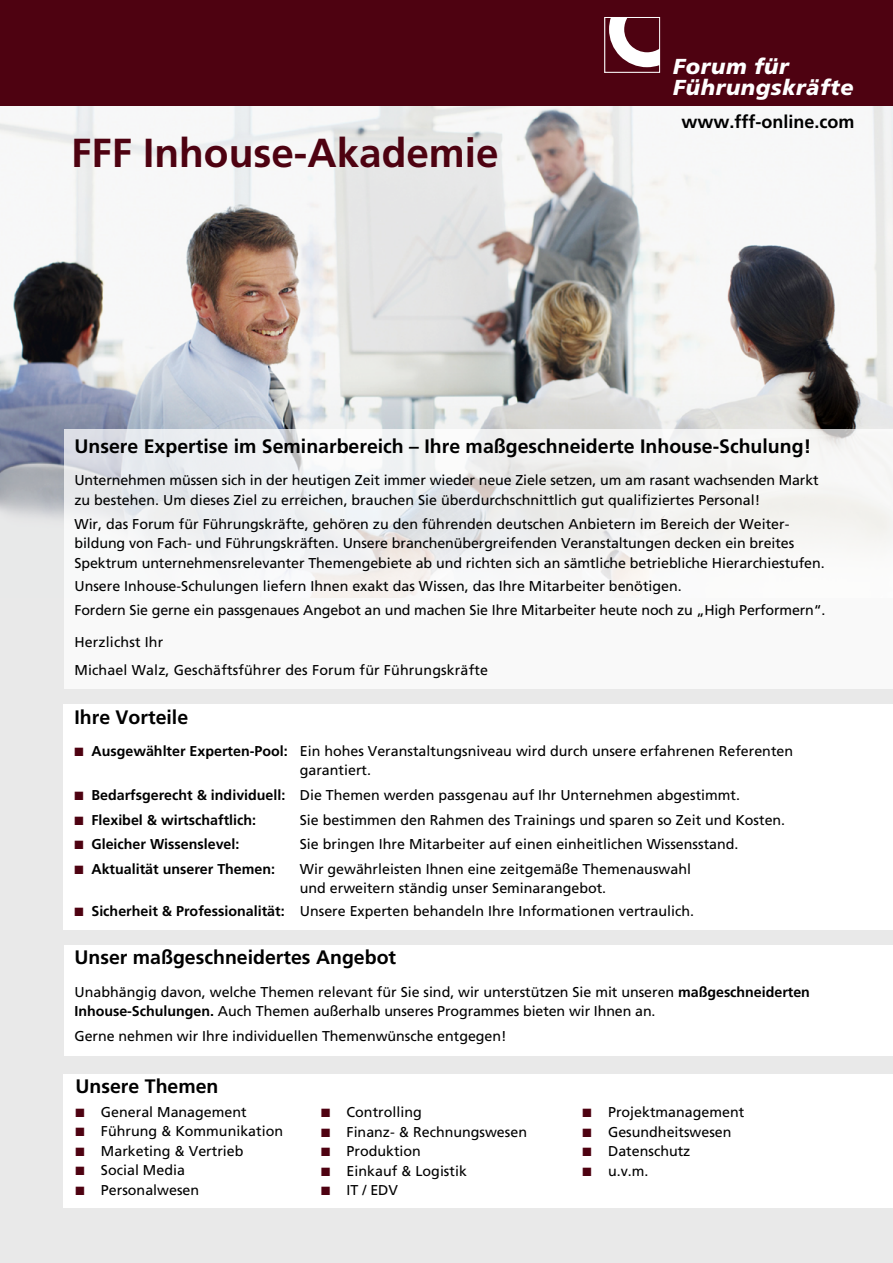
<style>
.page{position:relative;width:893px;height:1263px;background:#e9e9e9}
.page>*{position:absolute;margin:0;border:0;box-sizing:border-box;transform-origin:0 0}
.headline_S1{font:700 40.5px "Frutiger";color:#4e0211}
.t1{font:italic 900 21.6px/21px "Frutiger";letter-spacing:.025em;color:#fff}
.Head_S1{font:700 19.5px "Frutiger";color:#000}
.Head_S1-2{font:700 18px "Frutiger";color:#000}
.Vorteile{font:14.25px/19.5px "Frutiger";color:#000}
.inhalt_fliess_s1{font:14.25px/19.5px "Frutiger";letter-spacing:-.005em;color:#000}
.fliess_aufz_S1{font:14.25px "Frutiger";color:#000}
.Vorteile-2{font:700 14.25px "Frutiger";color:#000}
.s1{color:#4e0211}
.s2{font-weight:700}
</style>
<div class="page">
<div style="left:64px;top:704px;width:829px;height:225px;background:#fff"></div>
<div style="left:0;top:0;width:893px;height:106px;background:#4e0211"></div>
<div style="left:64px;top:945px;width:829px;height:110px;background:#fff"></div>
<svg style="left:609px;top:19px;width:49px;height:49px"></svg>
<div style="left:604px;top:17px;width:56px;height:56px;border:1px solid #fff"></div>
<img style="left:0;top:106px;width:893px;height:413px">
<div style="left:64px;top:1074px;width:829px;height:134px;background:#fff"></div>
<svg style="left:64px;top:429px;width:829px;height:260px;fill:#f7f7f8"></svg>
<p class="t1" style="left:673px;top:55px;width:182px">Forum für<br>Führungskräfte</p>
<p class="headline_S1" style="left:71px;top:129px;width:429px">FFF Inhouse-Akademie</p>
<p class="Head_S1-2" style="left:681px;top:111px;width:175px">www.fff-online.com</p>
<p class="Head_S1" style="left:74px;top:435px;width:738px">Unsere Expertise im Seminarbereich – Ihre maßgeschneiderte Inhouse-Schulung!</p>
<p class="inhalt_fliess_s1" style="left:74px;top:471px;width:746px">Unternehmen müssen sich in der heutigen Zeit immer wieder neue Ziele setzen, um am rasant wachsenden Markt zu bestehen. Um dieses Ziel zu erreichen, brauchen Sie überdurchschnittlich gut qualifiziertes Personal!</p>
<p class="inhalt_fliess_s1" style="left:74px;top:514px;width:752px">Wir, das Forum für Führungskräfte, gehören zu den führenden deutschen Anbietern im Bereich der Weiter&shy;bildung von Fach- und Führungskräften. Unsere branchenübergreifenden Veranstaltungen decken ein breites<br>Spektrum unternehmensrelevanter Themengebiete ab und richten sich an sämtliche betriebliche Hierarchiestufen.</p>
<p class="inhalt_fliess_s1" style="left:74px;top:577px;width:609px">Unsere Inhouse-Schulungen liefern Ihnen exakt das Wissen, das Ihre Mitarbeiter benötigen.</p>
<p class="inhalt_fliess_s1" style="left:74px;top:600px;width:753px">Fordern Sie gerne ein passgenaues Angebot an und machen Sie Ihre Mitarbeiter heute noch zu „High Performern“.</p>
<p class="inhalt_fliess_s1" style="left:74px;top:633px;width:90px">Herzlichst Ihr</p>
<p class="inhalt_fliess_s1" style="left:74px;top:660px;width:415px">Michael Walz, Geschäftsführer des Forum für Führungskräfte</p>
<p class="Head_S1" style="left:74px;top:705px;width:115px">Ihre Vorteile</p>
<p class="Vorteile" style="left:300px;top:741px;width:495px;text-indent:-225px"><span class="s1">■</span> <span class="s2">Ausgewählter Experten-Pool:</span> Ein hohes Veranstaltungsniveau wird durch unsere erfahrenen Referenten garantiert.</p>
<p class="Vorteile" style="left:74px;top:785px;width:667px"><span class="s1">■</span> <span class="s2">Bedarfsgerecht &amp; individuell:</span> Die Themen werden passgenau auf Ihr Unternehmen abgestimmt.</p>
<p class="Vorteile-2" style="left:74px;top:811px;width:183px"><span class="s1">■</span> Flexibel &amp; wirtschaftlich:</p>
<p class="Vorteile" style="left:300px;top:810px;width:487px">Sie bestimmen den Rahmen des Trainings und sparen so Zeit und Kosten.</p>
<p class="Vorteile-2" style="left:74px;top:836px;width:167px"><span class="s1">■</span> Gleicher Wissenslevel:</p>
<p class="Vorteile" style="left:300px;top:834px;width:440px">Sie bringen Ihre Mitarbeiter auf einen einheitlichen Wissensstand.</p>
<p class="Vorteile-2" style="left:74px;top:860px;width:202px"><span class="s1">■</span> Aktualität unserer Themen:</p>
<p class="Vorteile" style="left:300px;top:859px;width:393px">Wir gewährleisten Ihnen eine zeitgemäße Themenauswahl und erweitern ständig unser Seminarangebot.</p>
<p class="fliess_aufz_S1" style="left:74px;top:903px;width:621px"><span class="s1">■</span> <span class="s2">Sicherheit &amp; Professionalität:</span> Unsere Experten behandeln Ihre Informationen vertraulich.</p>
<p class="Head_S1" style="left:74px;top:946px;width:323px">Unser maßgeschneidertes Angebot</p>
<p class="Vorteile" style="left:74px;top:982px;width:737px">Unabhängig davon, welche Themen relevant für Sie sind, wir unterstützen Sie mit unseren <span class="s2">maßgeschneiderten<br>Inhouse-Schulungen.</span> Auch Themen außerhalb unseres Programmes bieten wir Ihnen an.</p>
<p class="Vorteile" style="left:74px;top:1026px;width:434px">Gerne nehmen wir Ihre individuellen Themenwünsche entgegen!</p>
<p class="Head_S1" style="left:75px;top:1075px;width:145px">Unsere Themen</p>
<p class="Vorteile" style="left:75px;top:1102px;width:173px"><span class="s1">■</span> General Management</p>
<p class="Vorteile" style="left:75px;top:1121px;width:209px"><span class="s1">■</span> Führung &amp; Kommunikation</p>
<p class="Vorteile" style="left:75px;top:1141px;width:170px"><span class="s1">■</span> Marketing &amp; Vertrieb</p>
<p class="Vorteile" style="left:75px;top:1160px;width:111px"><span class="s1">■</span> Social Media</p>
<p class="Vorteile" style="left:75px;top:1180px;width:125px"><span class="s1">■</span> Personalwesen</p>
<p class="Vorteile" style="left:321px;top:1102px;width:102px"><span class="s1">■</span> Controlling</p>
<p class="Vorteile" style="left:321px;top:1122px;width:208px"><span class="s1">■</span> Finanz- &amp; Rechnungswesen</p>
<p class="Vorteile" style="left:321px;top:1141px;width:101px"><span class="s1">■</span> Produktion</p>
<p class="Vorteile" style="left:321px;top:1161px;width:147px"><span class="s1">■</span> Einkauf &amp; Logistik</p>
<p class="Vorteile" style="left:321px;top:1180px;width:78px"><span class="s1">■</span> IT / EDV</p>
<p class="Vorteile" style="left:583px;top:1102px;width:163px"><span class="s1">■</span> Projektmanagement</p>
<p class="Vorteile" style="left:583px;top:1122px;width:151px"><span class="s1">■</span> Gesundheitswesen</p>
<p class="Vorteile" style="left:583px;top:1141px;width:109px"><span class="s1">■</span> Datenschutz</p>
<p class="Vorteile" style="left:583px;top:1161px;width:67px"><span class="s1">■</span> u.v.m.</p>
</div>
